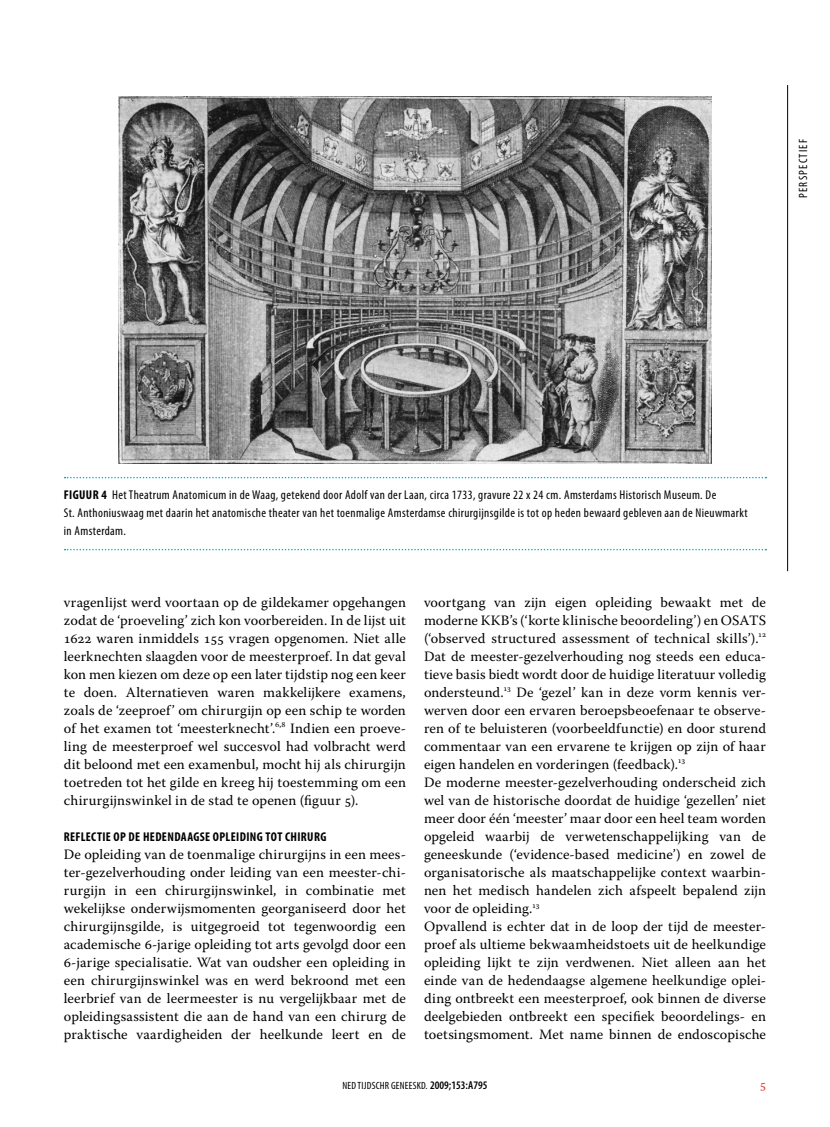
<style>
.page{position:relative;width:830px;height:1127px;background:#fff}
.page>*{position:absolute;margin:0;border:0;box-sizing:border-box;transform-origin:0 0}
.t1{font:14.25px/18px "Warnock Pro";letter-spacing:.01em;color:#000;text-align:justify}
.t2{font:13.5px "Warnock Pro";color:#e6402c}
.t3{font:condensed 12.75px/18px "Myriad Pro";letter-spacing:.03em;color:#000}
.t4{font:700 condensed 12.75px "Myriad Pro";letter-spacing:.03em;color:#000}
.t5{font:condensed 12px "Myriad Pro";letter-spacing:.1em;color:#000}
.t6{font:condensed 10.5px "Myriad Pro";letter-spacing:.02em;color:#000}
.s1{font-weight:700}
.s2{font-weight:600;font-size:11.55px}
</style>
<div class="page">
<hr style="left:787px;top:85px;width:1px;height:486px;background:#000">
<svg style="left:65px;top:477px;width:701px;height:1px"></svg>
<svg style="left:65px;top:549px;width:701px;height:1px"></svg>
<img style="left:118px;top:97px;width:593px;height:366px">
<p class="t5" style="left:796px;top:198px;width:60px;rotate:-90deg">PERSPECTIEF</p>
<p class="t3" style="left:64px;top:486px;width:685px;text-indent:38px"><span class="s1">4</span> Het Theatrum Anatomicum in de Waag, getekend door Adolf van der Laan, circa 1733, gravure 22 x 24 cm. Amsterdams Historisch Museum. De<br>St. Anthoniuswaag met daarin het anatomische theater van het toenmalige Amsterdamse chirurgijnsgilde is tot op heden bewaard gebleven aan de Nieuwmarkt in Amsterdam.</p>
<p class="t4" style="left:64px;top:488px;width:7px">FIGUUR</p>
<p class="t1" style="left:64px;top:593px;width:343px">vragenlijst werd voortaan op de gildekamer opgehangen zodat de ‘proeveling’ zich kon voorbereiden. In de lijst uit 1622 waren inmiddels 155 vragen opgenomen. Niet alle leerknechten slaagden voor de meesterproef. In dat geval kon men kiezen om deze op een later tijdstip nog een keer te doen. Alternatieven waren makkelijkere examens, zoals de ‘zeeproef’ om chirurgijn op een schip te worden of het examen tot ‘meesterknecht’.<sup>6,8</sup> Indien een proeve&shy;ling de meesterproef wel succesvol had volbracht werd dit beloond met een examenbul, mocht hij als chirurgijn toetreden tot het gilde en kreeg hij toestemming om een chirurgijnswinkel in de stad te openen (figuur 5).</p>
<p class="t4" style="left:64px;top:830px;width:264px">REFLECTIE OP DE HEDENDAAGSE OPLEIDING TOT CHIRURG</p>
<p class="t1" style="left:64px;top:845px;width:343px">De opleiding van de toenmalige chirurgijns in een mees&shy;ter-gezelverhouding onder leiding van een meester-chi&shy;rurgijn in een chirurgijnswinkel, in combinatie met wekelijkse onderwijsmomenten georganiseerd door het chirurgijnsgilde, is uitgegroeid tot tegenwoordig een academische 6-jarige opleiding tot arts gevolgd door een 6-jarige specialisatie. Wat van oudsher een opleiding in een chirurgijnswinkel was en werd bekroond met een leerbrief van de leermeester is nu vergelijkbaar met de opleidingsassistent die aan de hand van een chirurg de praktische vaardigheiden der heelkunde leert en de</p>
<p class="t1" style="left:424px;top:593px;width:343px;text-align:left">voortgang van zijn eigen opleiding bewaakt met de moderne KKB’s (‘korte klinische beoordeling’) en OSATS (‘observed structured assessment of technical skills’).<sup>12<br></sup>Dat de meester-gezelverhouding nog steeds een educa&shy;tieve basis biedt wordt door de huidige literatuur volledig ondersteund.<sup>13</sup> De ‘gezel’ kan in deze vorm kennis ver&shy;werven door een ervaren beroepsbeoefenaar te observe&shy;ren of te beluisteren (voorbeeldfunctie) en door sturend commentaar van een ervarene te krijgen op zijn of haar eigen handelen en vorderingen (feedback).<sup>13<br></sup>De moderne meester-gezelverhouding onderscheid zich wel van de historische doordat de huidige ‘gezellen’ niet meer door één ‘meester’ maar door een heel team worden opgeleid waarbij de verwetenschappelijking van de geneeskunde (‘evidence-based medicine’) en zowel de organisatorische als maatschappelijke context waarbin&shy;nen het medisch handelen zich afspeelt bepalend zijn voor de opleiding.<sup>13<br></sup>Opvallend is echter dat in de loop der tijd de meester&shy;proef als ultieme bekwaamheidstoets uit de heelkundige opleiding lijkt te zijn verdwenen. Niet alleen aan het einde van de hedendaagse algemene heelkundige oplei&shy;ding ontbreekt een meesterproef, ook binnen de diverse deelgebieden ontbreekt een specifiek beoordelings- en toetsingsmoment. Met name binnen de endoscopische</p>
<p class="t6" style="left:342px;top:1080px;width:147px">NED TIJDSCHR GENEESKD. <span class="s2">2009;153:A795</span></p>
<p class="t2" style="left:759px;top:1076px;width:7px">5</p>
</div>
